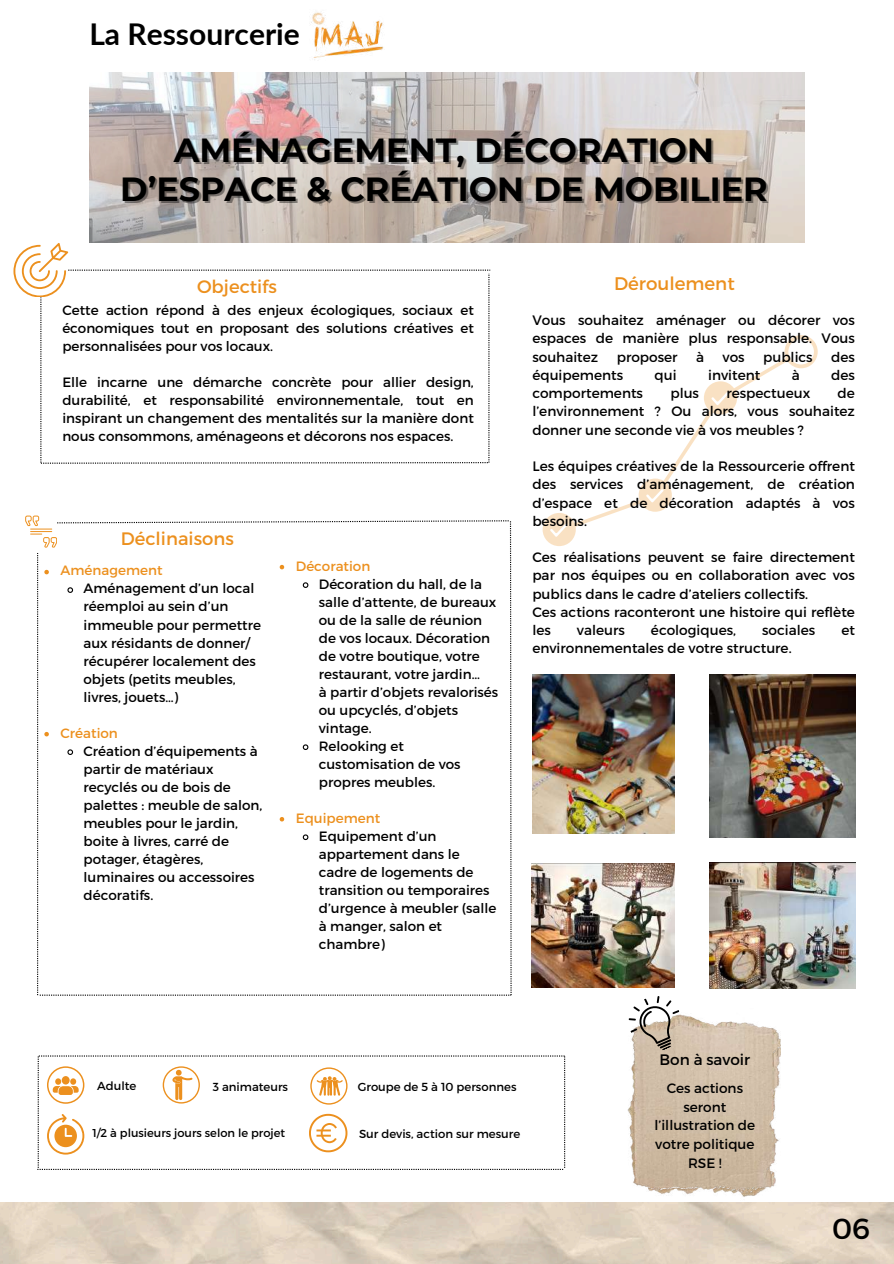
<style>
.page{position:relative;width:894px;height:1264px;background:#fff}
.page>*{position:absolute;margin:0;border:0;box-sizing:border-box;transform-origin:0 0}
.t1{font:700 33.45px/39.6px "Montserrat";color:#000;text-align:center}
.t2{font:700 30px "Lato";color:#000}
.t3{font:28.95px "Montserrat";color:#000}
.t4{font:18.15px "Montserrat";color:#ec901e}
.t5{font:18px "Montserrat";color:#ec901e}
.t6{font:15.15px "Montserrat";color:#000}
.t7{font:13.65px/18.1px "Montserrat";color:#000;text-align:justify}
.t8{font:13.5px/18px "Montserrat";color:#000}
.t9{font:13.5px "Montserrat";color:#ec901e}
.t10{font:11.7px "Montserrat";color:#000}
.t11{font:11.4px "Montserrat";color:#000}
</style>
<div class="page">
<svg style="left:542px;top:335px;width:275px;height:211px"></svg>
<svg style="left:13px;top:243px;width:477px;height:221px"></svg>
<img style="left:89px;top:72px;width:715px;height:170px">
<img style="left:311px;top:12px;width:73px;height:48px">
<img style="left:627px;top:1011px;width:154px;height:186px">
<svg style="left:628px;top:996px;width:51px;height:54px"></svg>
<img style="left:532px;top:674px;width:142px;height:159px">
<img style="left:709px;top:674px;width:146px;height:164px">
<img style="left:531px;top:863px;width:143px;height:124px">
<img style="left:709px;top:862px;width:146px;height:126px">
<svg style="left:25px;top:515px;width:486px;height:480px"></svg>
<svg style="left:37px;top:1055px;width:528px;height:114px"></svg>
<h2 class="t2" style="left:89px;top:16px;width:212px">La Ressourcerie</h2>
<h1 class="t1" style="left:120px;top:130px;width:648px">AMÉNAGEMENT, DÉCORATION<br>D’ESPACE &amp; CRÉATION DE MOBILIER</h1>
<h3 class="t5" style="left:197px;top:275px;width:81px">Objectifs</h3>
<p class="t8" style="left:62px;top:301px;width:413px;text-align:justify">Cette action répond à des enjeux écologiques, sociaux et économiques tout en proposant des solutions créatives et personnalisées pour vos locaux.</p>
<p class="t8" style="left:62px;top:373px;width:413px;text-align:justify">Elle incarne une démarche concrète pour allier design, durabilité, et responsabilité environnementale, tout en inspirant un changement des mentalités sur la manière dont nous consommons, aménageons et décorons nos espaces.</p>
<h3 class="t5" style="left:121px;top:526px;width:114px">Déclinaisons</h3>
<p class="t9" style="left:61px;top:562px;width:103px">Aménagement</p>
<p class="t8" style="left:83px;top:579px;width:179px">Aménagement d’un local réemploi au sein d’un immeuble pour permettre aux résidants de donner/ récupérer localement des objets (petits meubles, livres, jouets…)</p>
<p class="t9" style="left:61px;top:724px;width:59px">Création</p>
<p class="t8" style="left:83px;top:741px;width:180px">Création d’équipements à partir de matériaux recyclés ou de bois de palettes : meuble de salon, meubles pour le jardin, boite à livres, carré de potager, étagères, luminaires ou accessoires décoratifs.</p>
<p class="t9" style="left:296px;top:557px;width:76px">Décoration</p>
<p class="t8" style="left:319px;top:574px;width:181px">Décoration du hall, de la salle d’attente, de bureaux ou de la salle de réunion de vos locaux. Décoration de votre boutique, votre restaurant, votre jardin…<br>à partir d’objets revalorisés ou upcyclés, d’objets vintage.<br>Relooking et customisation de vos propres meubles.</p>
<p class="t9" style="left:296px;top:809px;width:86px">Equipement</p>
<p class="t8" style="left:319px;top:826px;width:179px">Equipement d’un appartement dans le cadre de logements de transition ou temporaires d’urgence à meubler (salle à manger, salon et chambre)</p>
<h3 class="t4" style="left:614px;top:271px;width:122px">Déroulement</h3>
<p class="t7" style="left:532px;top:310px;width:324px">Vous souhaitez aménager ou décorer vos espaces de manière plus responsable. Vous souhaitez</p>
<p class="t7" style="left:616px;top:347px;width:62px">proposer</p>
<p class="t7" style="left:695px;top:347px;width:10px">à</p>
<p class="t7" style="left:722px;top:347px;width:24px">vos</p>
<p class="t7" style="left:762px;top:347px;width:51px">publics</p>
<p class="t7" style="left:830px;top:347px;width:25px">des</p>
<p class="t7" style="left:532px;top:365px;width:92px">équipements</p>
<p class="t7" style="left:654px;top:365px;width:24px">qui</p>
<p class="t7" style="left:708px;top:365px;width:54px">invitent</p>
<p class="t7" style="left:791px;top:365px;width:10px">à</p>
<p class="t7" style="left:830px;top:365px;width:25px">des</p>
<p class="t7" style="left:532px;top:383px;width:112px">comportements</p>
<p class="t7" style="left:670px;top:383px;width:30px">plus</p>
<p class="t7" style="left:726px;top:383px;width:85px">respectueux</p>
<p class="t7" style="left:532px;top:383px;width:324px;text-indent:305px">de l’environnement ? Ou alors, vous souhaitez donner une seconde vie à vos meubles ?</p>
<p class="t7" style="left:532px;top:456px;width:324px">Les équipes créatives de la Ressourcerie offrent des services d’aménagement, de création d’espace et de décoration adaptés à vos besoins.</p>
<p class="t7" style="left:532px;top:547px;width:324px;text-align:left">Ces réalisations peuvent se faire directement par nos équipes ou en collaboration avec vos publics dans le cadre d’ateliers collectifs.<br>Ces actions raconteront une histoire qui reflète les</p>
<p class="t7" style="left:576px;top:620px;width:49px">valeurs</p>
<p class="t7" style="left:650px;top:620px;width:87px">écologiques,</p>
<p class="t7" style="left:762px;top:620px;width:55px">sociales</p>
<p class="t7" style="left:841px;top:620px;width:15px">et</p>
<p class="t7" style="left:532px;top:638px;width:261px">environnementales de votre structure.</p>
<p class="t10" style="left:97px;top:1078px;width:41px">Adulte</p>
<p class="t10" style="left:213px;top:1078px;width:77px">3 animateurs</p>
<p class="t10" style="left:357px;top:1079px;width:160px">Groupe de 5 à 10 personnes</p>
<p class="t11" style="left:92px;top:1125px;width:194px">1/2 à plusieurs jours selon le projet</p>
<p class="t10" style="left:359px;top:1126px;width:163px">Sur devis, action sur mesure</p>
<p class="t6" style="left:659px;top:1049px;width:92px">Bon à savoir</p>
<p class="t7" style="left:654px;top:1077px;width:102px;line-height:18.8px;text-align:center">Ces actions seront l’illustration de votre politique<br>RSE !</p>
<h3 class="t3" style="left:832px;top:1209px;width:39px">06</h3>
</div>
